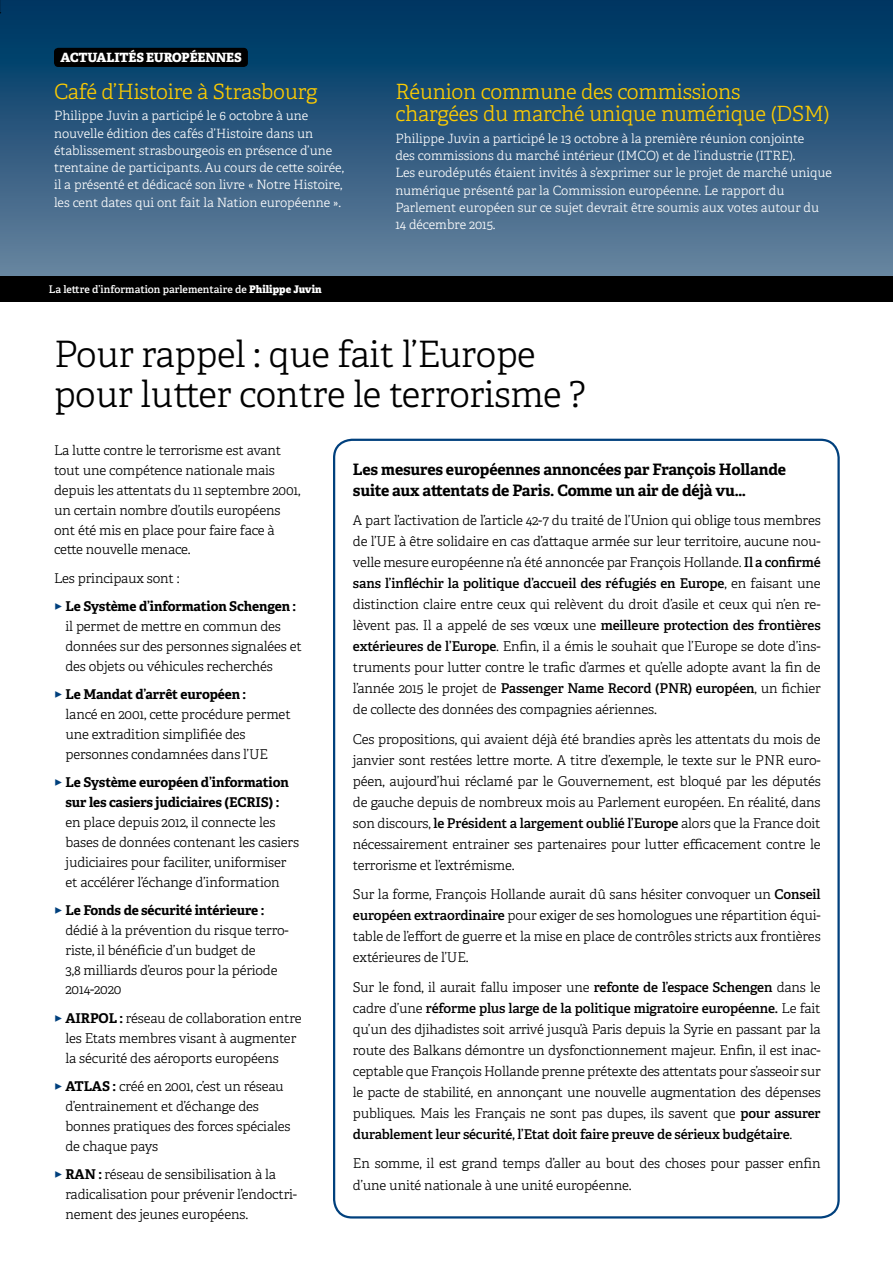
<style>
.page{position:relative;width:893px;height:1263px;background:#fff}
.page>*{position:absolute;margin:0;border:0;box-sizing:border-box;transform-origin:0 0}
.t1{font:300 36.3px/39.3px "Adelle";letter-spacing:-.01em;color:#000}
.t2{font:300 21px/22.5px "Adelle";letter-spacing:-.01em;color:#fecc00}
.t3{font:700 15.75px/21px "Adelle";letter-spacing:-.01em;color:#000}
.t4{font:300 13.5px/21px "Adelle";letter-spacing:-.01em;color:#000}
.t5{font:700 13.5px/19.8px "Adelle";letter-spacing:-.01em;color:#000;text-align:center}
.t6{font:300 12.75px/17.2px "Adelle";color:#fff}
.t7{font:800 12.75px "Adelle";letter-spacing:-.01em;color:#fff}
.t8{font:600 10.5px "Adelle";color:#fff}
.s1{font-weight:800}
.s2{color:#00407d}
.s3{font-weight:700}
.s4{font-weight:600}
</style>
<div class="page">
<div style="left:0;top:0;width:893px;height:276px;background:linear-gradient(to bottom,#00315f,#68829e)"></div>
<div style="left:0;top:276px;width:893px;height:26px;background:#000"></div>
<div style="left:54px;top:48px;width:194px;height:19px;background:#000;border-radius:4px"></div>
<svg style="left:0;top:0;width:1px;height:14px"></svg>
<p class="t7" style="left:61px;top:50px;width:183px">ACTUALITÉS EUROPÉENNES</p>
<h2 class="t2" style="left:54px;top:80px;width:265px">Café d’Histoire à Strasbourg</h2>
<p class="t6" style="left:54px;top:107px;width:291px">Philippe Juvin a participé le 6 octobre à une nouvelle édition des cafés d’Histoire dans un établissement strasbourgeois en présence d’une trentaine de participants. Au cours de cette soirée, il a présenté et dédicacé son livre « Notre Histoire, les cent dates qui ont fait la Nation européenne ».</p>
<p class="t8" style="left:49px;top:283px;width:274px">La lettre d’information parlementaire de <span class="s1">Philippe Juvin</span></p>
<h2 class="t2" style="left:395px;top:80px;width:436px">Réunion commune des commissions<br>chargées du marché unique numérique (DSM)</h2>
<p class="t6" style="left:395px;top:130px;width:438px">Philippe Juvin a participé le 13 octobre à la première réunion conjointe<br>des commissions du marché intérieur (IMCO) et de l’industrie (ITRE).<br>Les eurodéputés étaient invités à s’exprimer sur le projet de marché unique numérique présenté par la Commission européenne. Le rapport du Parlement européen sur ce sujet devrait être soumis aux votes autour du 14 décembre 2015.</p>
<h1 class="t1" style="left:54px;top:335px;width:533px">Pour rappel : que fait l’Europe pour lutter contre le terrorisme ?</h1>
<p class="t4" style="left:54px;top:441px;width:248px;line-height:19.8px">La lutte contre le terrorisme est avant tout une compétence nationale mais depuis les attentats du 11 septembre 2001, un certain nombre d’outils européens ont été mis en place pour faire face à cette nouvelle menace.</p>
<p class="t4" style="left:54px;top:568px;width:127px">Les principaux sont :</p>
<p class="t4" style="left:66px;top:597px;width:238px;line-height:19.8px;text-indent:-12px"><span class="s2">✓</span> <span class="s3">Le Système d’information Schengen : </span>il permet de mettre en commun des données sur des personnes signalées et des objets ou véhicules recherchés</p>
<p class="t4" style="left:66px;top:685px;width:227px;line-height:19.8px;text-indent:-12px"><span class="s2">✓</span> <span class="s3">Le Mandat d’arrêt européen :<br></span>lancé en 2001, cette procédure permet une extradition simplifiée des personnes condamnées dans l’UE</p>
<p class="t5" style="left:54px;top:772px;width:236px"><span class="s2">✓</span> Le Système européen d’information sur les casiers judiciaires (ECRIS) :</p>
<p class="t4" style="left:66px;top:812px;width:235px;line-height:19.8px">en place depuis 2012, il connecte les bases de données contenant les casiers judiciaires pour faciliter, uniformiser et accélérer l’échange d’information</p>
<p class="t4" style="left:66px;top:900px;width:225px;line-height:19.8px;text-indent:-12px"><span class="s2">✓</span> <span class="s3">Le Fonds de sécurité intérieure : </span>dédié à la prévention du risque terro&shy;riste, il bénéficie d’un budget de<br>3,8 milliards d’euros pour la période<br>2014-2020</p>
<p class="t4" style="left:66px;top:1008px;width:238px;line-height:19.8px;text-indent:-12px"><span class="s2">✓</span> <span class="s3">AIRPOL :</span> réseau de collaboration entre les Etats membres visant à augmenter la sécurité des aéroports européens</p>
<p class="t4" style="left:66px;top:1076px;width:227px;line-height:19.8px;text-indent:-12px"><span class="s2">✓</span> <span class="s3">ATLAS :</span> créé en 2001, c’est un réseau d’entrainement et d’échange des bonnes pratiques des forces spéciales de chaque pays</p>
<p class="t4" style="left:66px;top:1164px;width:233px;line-height:19.8px;text-indent:-12px"><span class="s2">✓</span> <span class="s3">RAN :</span> réseau de sensibilisation à la radicalisation pour prévenir l’endoctri&shy;nement des jeunes européens.</p>
<p class="t3" style="left:353px;top:459px;width:434px">Les mesures européennes annoncées par François Hollande suite aux attentats de Paris. Comme un air de déjà vu…</p>
<p class="t4" style="left:353px;top:510px;width:469px;text-align:justify">A part l’activation de l’article 42-7 du traité de l’Union qui oblige tous membres de l’UE à être solidaire en cas d’attaque armée sur leur territoire, aucune nou&shy;velle mesure européenne n’a été annoncée par François Hollande. <span class="s4">Il a confirmé sans l’infléchir la politique d’accueil des réfugiés en Europe</span>, en faisant une distinction claire entre ceux qui relèvent du droit d’asile et ceux qui n’en re&shy;lèvent pas. Il a appelé de ses vœux une <span class="s4">meilleure protection des frontières extérieures de l’Europe</span>. Enfin, il a émis le souhait que l’Europe se dote d’ins&shy;truments pour lutter contre le trafic d’armes et qu’elle adopte avant la fin de l’année 2015 le projet de <span class="s4">Passenger Name Record (PNR) européen</span>, un fichier de collecte des données des compagnies aériennes.</p>
<p class="t4" style="left:353px;top:729px;width:469px;text-align:justify">Ces propositions, qui avaient déjà été brandies après les attentats du mois de janvier sont restées lettre morte. A titre d’exemple, le texte sur le PNR euro&shy;péen, aujourd’hui réclamé par le Gouvernement, est bloqué par les députés de gauche depuis de nombreux mois au Parlement européen. En réalité, dans son discours, <span class="s4">le Président a largement oublié l’Europe</span> alors que la France doit nécessairement entrainer ses partenaires pour lutter efficacement contre le terrorisme et l’extrémisme.</p>
<p class="t4" style="left:353px;top:884px;width:469px;text-align:justify">Sur la forme, François Hollande aurait dû sans hésiter convoquer un <span class="s4">Conseil européen extraordinaire</span> pour exiger de ses homologues une répartition équi&shy;table de l’effort de guerre et la mise en place de contrôles stricts aux frontières extérieures de l’UE.</p>
<p class="t4" style="left:353px;top:977px;width:469px;text-align:justify">Sur le fond, il aurait fallu imposer une <span class="s4">refonte de l’espace Schengen</span> dans le cadre d’une <span class="s4">réforme plus large de la politique migratoire européenne.</span> Le fait qu’un des djihadistes soit arrivé jusqu’à Paris depuis la Syrie en passant par la route des Balkans démontre un dysfonctionnement majeur. Enfin, il est inac&shy;ceptable que François Hollande prenne prétexte des attentats pour s’asseoir sur le pacte de stabilité, en annonçant une nouvelle augmentation des dépenses publiques. Mais les Français ne sont pas dupes, ils savent que <span class="s4">pour assurer durablement leur sécurité, l’Etat doit faire preuve de sérieux budgétaire</span>.</p>
<p class="t4" style="left:353px;top:1153px;width:469px">En somme, il est grand temps d’aller au bout des choses pour passer enfin d’une unité nationale à une unité européenne.</p>
</div>
